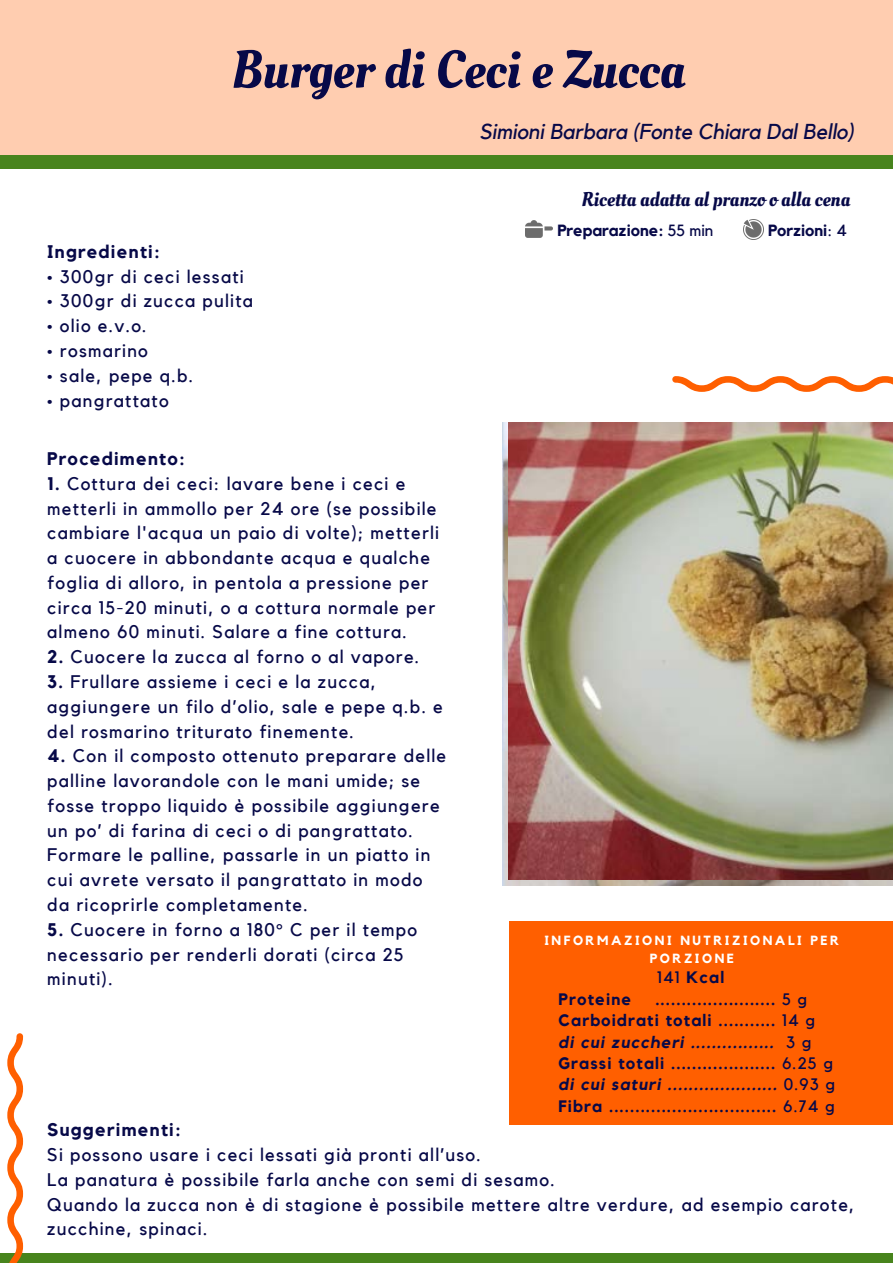
<style>
.page{position:relative;width:893px;height:1263px;background:#fff}
.page>*{position:absolute;margin:0;border:0;box-sizing:border-box;transform-origin:0 0}
.t1{font:52.95px "Oleo Script";color:#070948}
.t2{font:italic 21.45px "Kollektif";color:#070948}
.t3{font:19.8px "Oleo Script";color:#070948}
.t4{font:18.15px/24.8px "Kollektif";letter-spacing:.07em;color:#070948}
.t5{font:700 18.15px "Kollektif";letter-spacing:.07em;color:#070948}
.t6{font:700 16.5px/21.5px "Kollektif";letter-spacing:.07em;color:#070948}
.t7{font:700 16.2px "Kollektif";color:#070948}
.t8{font:700 13.2px/18px "Kollektif";letter-spacing:.19em;color:#fff;text-align:center}
.s1{font-weight:700}
.s2{font-weight:400}
.s3{font-style:italic}
</style>
<div class="page">
<div style="left:0;top:0;width:893px;height:157px;background:#ffcdb0"></div>
<div style="left:509px;top:921px;width:384px;height:204px;background:#ff5f00"></div>
<div style="left:0;top:156px;width:893px;height:13px;background:#48841d"></div>
<div style="left:0;top:1253px;width:893px;height:10px;background:#48841d"></div>
<svg style="left:672px;top:376px;width:221px;height:16px"></svg>
<svg style="left:7px;top:1033px;width:16px;height:230px"></svg>
<img style="left:526px;top:220px;width:27px;height:18px">
<img style="left:743px;top:220px;width:20px;height:20px">
<img style="left:502px;top:422px;width:391px;height:463px">
<img style="left:509px;top:422px;width:384px;height:457px">
<h1 class="t1" style="left:231px;top:34px;width:455px">Burger di Ceci e Zucca</h1>
<p class="t2" style="left:479px;top:121px;width:376px">Simioni Barbara (Fonte Chiara Dal Bello)</p>
<p class="t3" style="left:581px;top:186px;width:270px">Ricetta adatta al pranzo o alla cena</p>
<p class="t5" style="left:47px;top:243px;width:114px">Ingredienti:</p>
<p class="t4" style="left:47px;top:265px;width:198px">• 300gr di ceci lessati</p>
<p class="t4" style="left:47px;top:289px;width:207px">• 300gr di zucca pulita</p>
<p class="t4" style="left:47px;top:314px;width:101px">• olio e.v.o.</p>
<p class="t4" style="left:47px;top:339px;width:102px">• rosmarino</p>
<p class="t4" style="left:47px;top:364px;width:148px">• sale, pepe q.b.</p>
<p class="t4" style="left:47px;top:389px;width:123px">• pangrattato</p>
<p class="t5" style="left:47px;top:450px;width:139px">Procedimento:</p>
<p class="t4" style="left:47px;top:472px;width:393px"><span class="s1">1.</span> Cottura dei ceci: lavare bene i ceci e metterli in ammollo per 24 ore (se possibile cambiare l'acqua un paio di volte); metterli a cuocere in abbondante acqua e qualche foglia di alloro, in pentola a pressione per circa 15-20 minuti, o a cottura normale per almeno 60 minuti. Salare a fine cottura.</p>
<p class="t4" style="left:47px;top:645px;width:373px"><span class="s1">2.</span> Cuocere la zucca al forno o al vapore.</p>
<p class="t4" style="left:47px;top:670px;width:397px"><span class="s1">3.</span> Frullare assieme i ceci e la zucca, aggiungere un filo d’olio, sale e pepe q.b. e del rosmarino triturato finemente.</p>
<p class="t4" style="left:47px;top:744px;width:400px"><span class="s1">4.</span> Con il composto ottenuto preparare delle palline lavorandole con le mani umide; se fosse troppo liquido è possibile aggiungere un po’ di farina di ceci o di pangrattato.<br>Formare le palline, passarle in un piatto in cui avrete versato il pangrattato in modo da ricoprirle completamente.</p>
<p class="t4" style="left:47px;top:918px;width:371px"><span class="s1">5.</span> Cuocere in forno a 180° C per il tempo necessario per renderli dorati (circa 25 minuti).</p>
<p class="t7" style="left:557px;top:223px;width:158px">Preparazione: <span class="s2">55 min</span></p>
<p class="t7" style="left:768px;top:223px;width:80px">Porzioni<span class="s2">: 4</span></p>
<p class="t8" style="left:544px;top:932px;width:296px">INFORMAZIONI NUTRIZIONALI PER<br>PORZIONE</p>
<p class="t6" style="left:657px;top:968px;width:69px"><span class="s2">141</span> Kcal</p>
<p class="t6" style="left:558px;top:989px;width:74px">Proteine</p>
<p class="t6" style="left:558px;top:989px;width:278px;text-indent:97px">....................... <span class="s2">5 g </span>Carboidrati totali ........... <span class="s2">14 g<br></span><span class="s3">di cui zuccheri ................</span> <span class="s2">3 g </span>Grassi totali .................... <span class="s2">6.25 g </span><span class="s3">di cui saturi .....................</span> <span class="s2">0.93 g </span>Fibra ................................ <span class="s2">6.74 g</span></p>
<p class="t5" style="left:47px;top:1121px;width:135px">Suggerimenti:</p>
<p class="t4" style="left:47px;top:1143px;width:809px">Si possono usare i ceci lessati già pronti all’uso.<br>La panatura è possibile farla anche con semi di sesamo.<br>Quando la zucca non è di stagione è possibile mettere altre verdure, ad esempio carote, zucchine, spinaci.</p>
</div>
